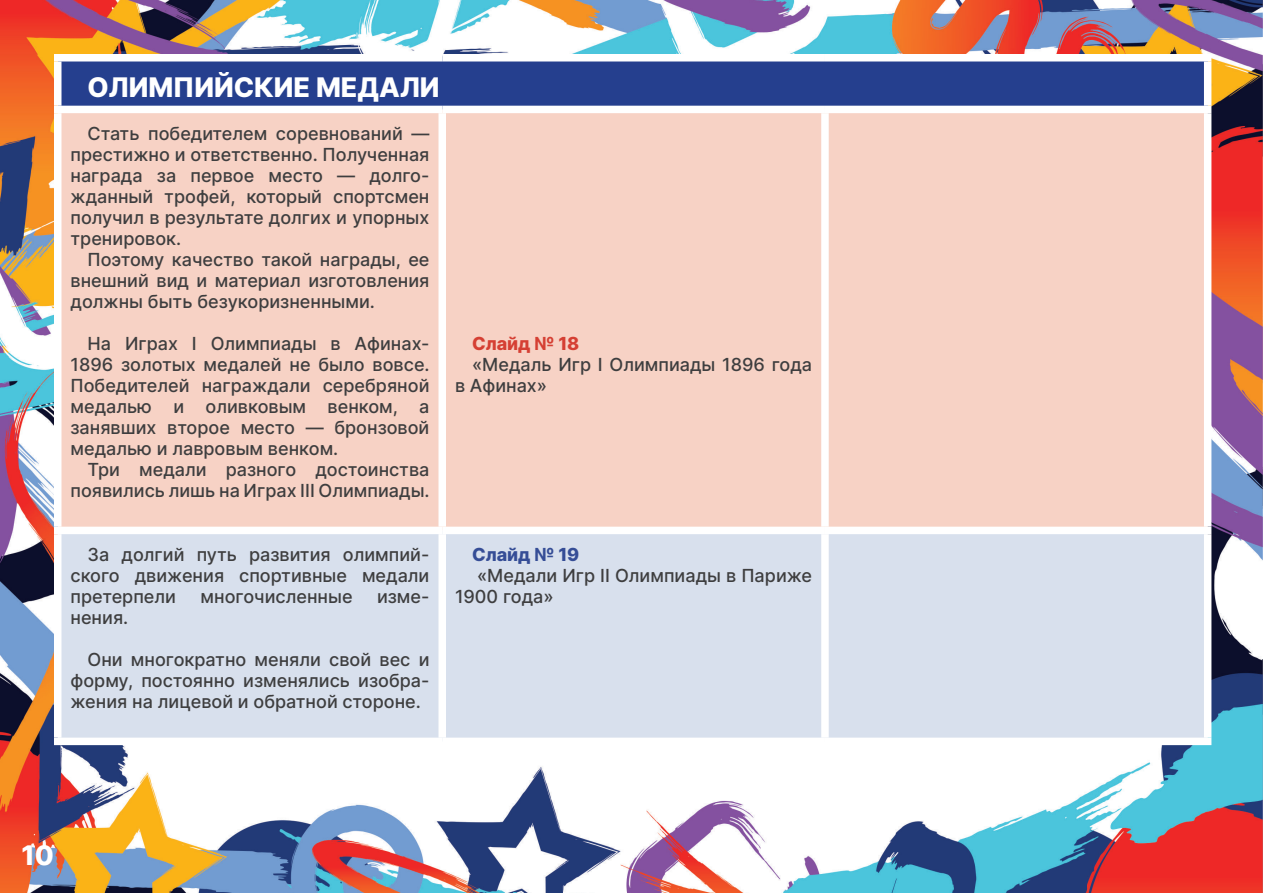
<style>
.page{position:relative;width:1263px;height:893px;background:#fff}
.page>*{position:absolute;margin:0;border:0;box-sizing:border-box;transform-origin:0 0}
.t1{font:800 27px "Inter";color:#fff}
.t2{font:500 18px/21px "Inter";color:#3e3e3f;text-align:justify}
.t3{font:800 18px "Inter";color:#d53f33}
.t4{font:800 18px "Inter";color:#354d96}
</style>
<div class="page">
<img style="left:0;top:0;width:1263px;height:893px">
<div style="left:58px;top:58px;width:1150px;height:51px;background:#253f8e"></div>
<div style="left:62px;top:113px;width:1142px;height:414px;background:#f7d2c5"></div>
<div style="left:62px;top:534px;width:1142px;height:204px;background:#d8e0ed"></div>
<div style="left:54px;top:54px;width:388px;height:8px;background:#fff"></div>
<div style="left:442px;top:54px;width:383px;height:8px;background:#fff"></div>
<div style="left:825px;top:54px;width:386px;height:8px;background:#fff"></div>
<div style="left:438px;top:113px;width:8px;height:414px;background:#fff"></div>
<div style="left:821px;top:113px;width:8px;height:414px;background:#fff"></div>
<div style="left:438px;top:534px;width:8px;height:204px;background:#fff"></div>
<div style="left:821px;top:534px;width:8px;height:204px;background:#fff"></div>
<div style="left:54px;top:62px;width:8px;height:44px;background:#fff"></div>
<div style="left:1204px;top:62px;width:7px;height:44px;background:#fff"></div>
<div style="left:54px;top:106px;width:388px;height:7px;background:#fff"></div>
<div style="left:54px;top:113px;width:8px;height:414px;background:#fff"></div>
<div style="left:442px;top:106px;width:383px;height:7px;background:#fff"></div>
<div style="left:825px;top:106px;width:386px;height:7px;background:#fff"></div>
<div style="left:1204px;top:113px;width:7px;height:414px;background:#fff"></div>
<div style="left:54px;top:527px;width:388px;height:7px;background:#fff"></div>
<div style="left:54px;top:534px;width:8px;height:204px;background:#fff"></div>
<div style="left:442px;top:527px;width:383px;height:7px;background:#fff"></div>
<div style="left:825px;top:527px;width:386px;height:7px;background:#fff"></div>
<div style="left:1204px;top:534px;width:7px;height:204px;background:#fff"></div>
<div style="left:54px;top:738px;width:388px;height:7px;background:#fff"></div>
<div style="left:442px;top:738px;width:383px;height:7px;background:#fff"></div>
<div style="left:825px;top:738px;width:386px;height:7px;background:#fff"></div>
<p class="t1" style="left:88px;top:67px;width:354px">ОЛИМПИЙСКИЕ МЕДАЛИ</p>
<p class="t2" style="left:71px;top:122px;width:360px;text-indent:17px">Стать победителем соревнований — престижно и ответственно. Полученная награда за первое место — долго&shy;жданный трофей, который спортсмен получил в результате долгих и упорных тренировок.</p>
<p class="t2" style="left:71px;top:248px;width:360px;text-indent:17px">Поэтому качество такой награды, ее внешний вид и материал изготовления должны быть безукоризненными.</p>
<p class="t2" style="left:71px;top:332px;width:361px;text-indent:17px">На Играх I Олимпиады в Афинах-1896 золотых медалей не было вовсе.<br>Победителей награждали серебряной медалью и оливковым венком, а занявших второе место — бронзовой медалью и лавровым венком.</p>
<p class="t2" style="left:71px;top:458px;width:361px;text-align:right">Три медали разного достоинства появились лишь на Играх III Олимпиады.</p>
<p class="t3" style="left:472px;top:330px;width:109px">Слайд № 18</p>
<p class="t2" style="left:455px;top:353px;width:359px;text-indent:17px">«Медаль Игр I Олимпиады 1896 года в Афинах»</p>
<p class="t2" style="left:71px;top:543px;width:360px;text-indent:17px">За долгий путь развития олимпий&shy;ского движения спортивные медали претерпели</p>
<p class="t2" style="left:201px;top:585px;width:153px">многочисленные</p>
<p class="t2" style="left:377px;top:585px;width:54px">изме-</p>
<p class="t2" style="left:71px;top:606px;width:59px">нения.</p>
<p class="t2" style="left:71px;top:648px;width:360px;text-indent:17px">Они многократно меняли свой вес и форму, постоянно изменялись изобра&shy;жения на лицевой и обратной стороне.</p>
<p class="t4" style="left:472px;top:541px;width:109px">Слайд № 19</p>
<p class="t2" style="left:455px;top:564px;width:359px;text-indent:22px">«Медали Игр II Олимпиады в Париже<br>1900 года»</p>
<h1 class="t1" style="left:21px;top:836px;width:34px">10</h1>
</div>
